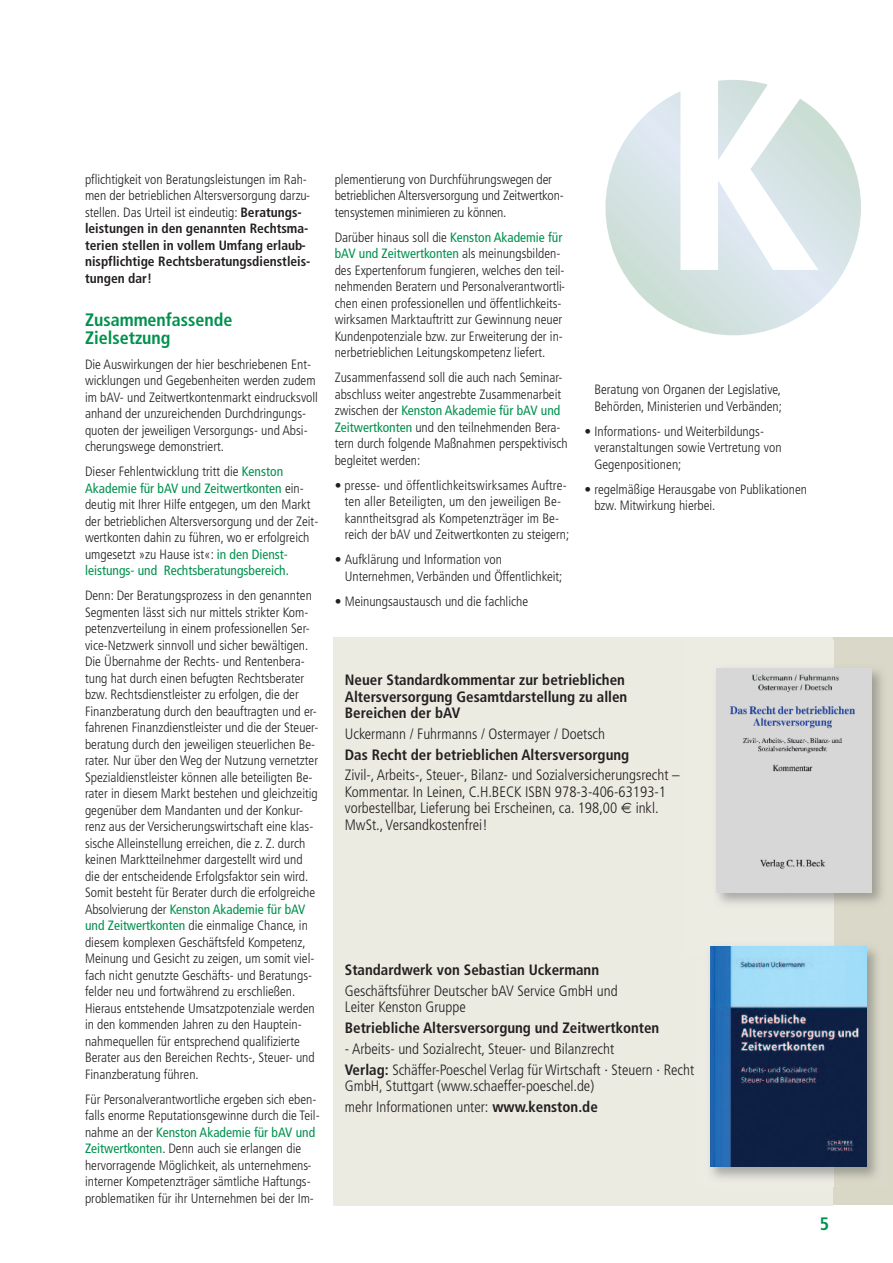
<style>
.page{position:relative;width:893px;height:1263px;background:#fff}
.page>*{position:absolute;margin:0;border:0;box-sizing:border-box;transform-origin:0 0}
.t1{font:700 condensed 18px/18px "Frutiger";color:#00914d}
.t2{font:300 condensed 15px/16.5px "Frutiger";color:#231f20}
.t3{font:700 condensed 15px/16.5px "Frutiger";color:#231f20}
.t4{font:300 condensed 13.5px/16.5px "Frutiger";color:#231f20}
.t5{font:700 condensed 13.5px/16.5px "Frutiger";color:#231f20}
.s1{font-weight:300}
.s2{font-weight:400;color:#00914d}
.s3{font-weight:700}
</style>
<div class="page">
<div style="left:812px;top:637px;width:81px;height:567px;background:#d9d8c7"></div>
<div style="left:334px;top:637px;width:499px;height:568px;background:#ebebe2"></div>
<img style="left:716px;top:640px;width:166px;height:300px">
<img style="left:717px;top:668px;width:154px;height:224px">
<img style="left:710px;top:940px;width:167px;height:246px">
<img style="left:710px;top:947px;width:157px;height:219px">
<img style="left:718px;top:80px;width:50px;height:11px">
<img style="left:605px;top:91px;width:256px;height:244px">
<p class="t5" style="left:85px;top:172px;width:227px"><span class="s1">pflichtigkeit von Beratungsleistungen im Rah&shy;men der betrieblichen Altersversorgung darzu&shy;stellen. Das Urteil ist eindeutig:</span> Beratungs&shy;leistungen in den genannten Rechtsma&shy;terien stellen in vollem Umfang erlaub&shy;nispflichtige Rechtsberatungsdienstleis&shy;tungen dar!</p>
<h1 class="t1" style="left:85px;top:312px;width:149px">Zusammenfassende<br>Zielsetzung</h1>
<p class="t4" style="left:85px;top:357px;width:234px">Die Auswirkungen der hier beschriebenen Ent&shy;wicklungen und Gegebenheiten werden zudem im bAV- und Zeitwertkontenmarkt eindrucksvoll anhand der unzureichenden Durchdringungs&shy;quoten der jeweiligen Versorgungs- und Absi&shy;cherungswege demonstriert.</p>
<p class="t4" style="left:85px;top:464px;width:235px">Dieser Fehlentwicklung tritt die <span class="s2">Kenston Akademie für bAV und Zeitwertkonten</span> ein&shy;deutig mit Ihrer Hilfe entgegen, um den Markt der betrieblichen Altersversorgung und der Zeit&shy;wertkonten dahin zu führen, wo er erfolgreich umgesetzt »zu Hause ist«: <span class="s2">in den Dienst&shy;leistungs- und Rechtsberatungsbereich.</span></p>
<p class="t4" style="left:85px;top:588px;width:235px">Denn: Der Beratungsprozess in den genannten Segmenten lässt sich nur mittels strikter Kom&shy;petenzverteilung in einem professionellen Ser&shy;vice-Netzwerk sinnvoll und sicher bewältigen.<br>Die Übernahme der Rechts- und Rentenbera&shy;tung hat durch einen befugten Rechtsberater bzw. Rechtsdienstleister zu erfolgen, die der Finanzberatung durch den beauftragten und er&shy;fahrenen Finanzdienstleister und die der Steuer&shy;beratung durch den jeweiligen steuerlichen Be&shy;rater. Nur über den Weg der Nutzung vernetzter Spezialdienstleister können alle beteiligten Be&shy;rater in diesem Markt bestehen und gleichzeitig gegenüber dem Mandanten und der Konkur&shy;renz aus der Versicherungswirtschaft eine klas&shy;sische Alleinstellung erreichen, die z. Z. durch keinen Marktteilnehmer dargestellt wird und die der entscheidende Erfolgsfaktor sein wird.<br>Somit besteht für Berater durch die erfolgreiche Absolvierung der <span class="s2">Kenston Akademie für bAV und Zeitwertkonten</span> die einmalige Chance, in diesem komplexen Geschäftsfeld Kompetenz, Meinung und Gesicht zu zeigen, um somit viel&shy;fach nicht genutzte Geschäfts- und Beratungs&shy;felder neu und fortwährend zu erschließen.<br>Hieraus entstehende Umsatzpotenziale werden in den kommenden Jahren zu den Hauptein&shy;nahmequellen für entsprechend qualifizierte Berater aus den Bereichen Rechts-, Steuer- und Finanzberatung führen.</p>
<p class="t4" style="left:85px;top:1092px;width:236px">Für Personalverantwortliche ergeben sich eben&shy;falls enorme Reputationsgewinne durch die Teil&shy;nahme an der <span class="s2">Kenston Akademie für bAV und Zeitwertkonten</span>. Denn auch sie erlangen die hervorragende Möglichkeit, als unternehmens&shy;interner Kompetenzträger sämtliche Haftungs&shy;problematiken für ihr Unternehmen bei der Im-</p>
<p class="t4" style="left:335px;top:172px;width:231px">plementierung von Durchführungswegen der betrieblichen Altersversorgung und Zeitwertkon&shy;tensystemen minimieren zu können.</p>
<p class="t4" style="left:335px;top:230px;width:232px">Darüber hinaus soll die <span class="s2">Kenston Akademie für bAV und Zeitwertkonten</span> als meinungsbilden&shy;des Expertenforum fungieren, welches den teil&shy;nehmenden Beratern und Personalverantwortli&shy;chen einen professionellen und öffentlichkeits&shy;wirksamen Marktauftritt zur Gewinnung neuer Kundenpotenziale bzw. zur Erweiterung der in&shy;nerbetrieblichen Leitungskompetenz liefert.</p>
<p class="t4" style="left:335px;top:370px;width:235px">Zusammenfassend soll die auch nach Seminar&shy;abschluss weiter angestrebte Zusammenarbeit zwischen der <span class="s2">Kenston Akademie für bAV und Zeitwertkonten</span> und den teilnehmenden Bera&shy;tern durch folgende Maßnahmen perspektivisch begleitet werden:</p>
<p class="t4" style="left:345px;top:478px;width:226px;text-indent:-10px">• presse- und öffentlichkeitswirksames Auftre&shy;ten aller Beteiligten, um den jeweiligen Be&shy;kanntheitsgrad als Kompetenzträger im Be&shy;reich der bAV und Zeitwertkonten zu steigern;</p>
<p class="t4" style="left:345px;top:552px;width:219px;text-indent:-10px">• Aufklärung und Information von<br>Unternehmen, Verbänden und Öffentlichkeit;</p>
<p class="t4" style="left:335px;top:594px;width:195px">• Meinungsaustausch und die fachliche</p>
<p class="t4" style="left:594px;top:382px;width:189px">Beratung von Organen der Legislative,<br>Behörden, Ministerien und Verbänden;</p>
<p class="t4" style="left:594px;top:424px;width:189px;text-indent:-10px">• Informations- und Weiterbildungs&shy;veranstaltungen sowie Vertretung von<br>Gegenpositionen;</p>
<p class="t4" style="left:594px;top:482px;width:214px;text-indent:-10px">• regelmäßige Herausgabe von Publikationen bzw. Mitwirkung hierbei.</p>
<p class="t3" style="left:345px;top:673px;width:284px">Neuer Standardkommentar zur betrieblichen<br>Altersversorgung Gesamtdarstellung zu allen<br>Bereichen der bAV</p>
<p class="t2" style="left:345px;top:726px;width:262px">Uckermann / Fuhrmanns / Ostermayer / Doetsch</p>
<p class="t3" style="left:345px;top:747px;width:286px">Das Recht der betrieblichen Altersversorgung</p>
<p class="t2" style="left:345px;top:768px;width:336px">Zivil-, Arbeits-, Steuer-, Bilanz- und Sozialversicherungsrecht – Kommentar. In Leinen, C.H.BECK ISBN 978-3-406-63193-1 vorbestellbar, Lieferung bei Erscheinen, ca. 198,00 inkl.<br>MwSt., Versandkostenfrei!</p>
<p class="t3" style="left:345px;top:963px;width:256px">Standardwerk von Sebastian Uckermann</p>
<p class="t2" style="left:345px;top:983px;width:274px">Geschäftsführer Deutscher bAV Service GmbH und<br>Leiter Kenston Gruppe</p>
<p class="t3" style="left:345px;top:1021px;width:316px">Betriebliche Altersversorgung und Zeitwertkonten</p>
<p class="t2" style="left:345px;top:1039px;width:351px;line-height:20.7px">- Arbeits- und Sozialrecht, Steuer- und Bilanzrecht<br><span class="s3">Verlag:</span> Schäffer-Poeschel Verlag für Wirtschaft · Steuern · Recht</p>
<p class="t2" style="left:345px;top:1077px;width:254px;line-height:20.7px">GmbH, Stuttgart (www.schaeffer-poeschel.de) mehr Informationen unter: <span class="s3">www.kenston.de</span></p>
<h1 class="t1" style="left:820px;top:1216px;width:11px">5</h1>
</div>
